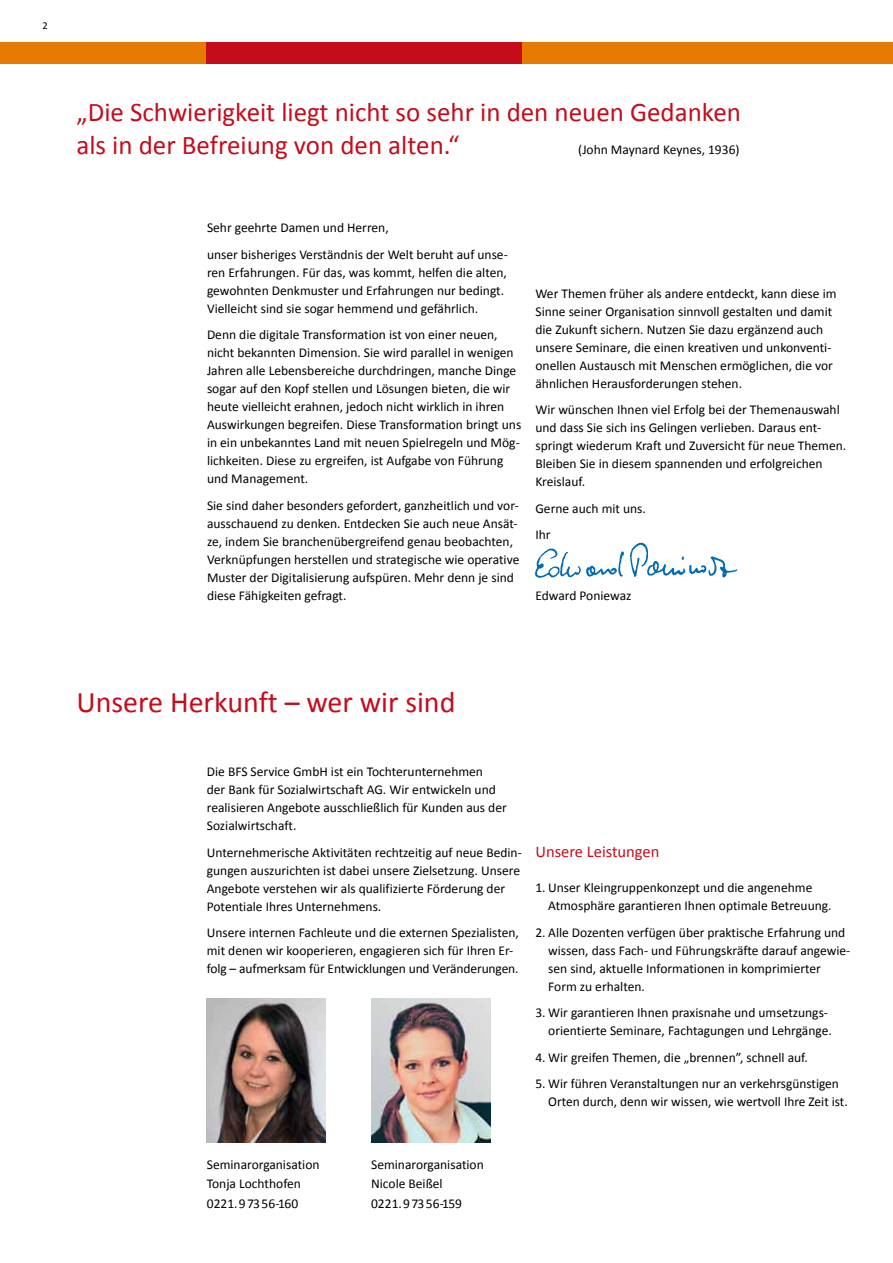
<style>
.page{position:relative;width:893px;height:1263px;background:#fff}
.page>*{position:absolute;margin:0;border:0;box-sizing:border-box;transform-origin:0 0}
.t1{font:30px "Calibri";color:#c50c1b}
.t2{font:27px/32.4px "Calibri";color:#c50c1b}
.t3{font:16.5px "Calibri";color:#c50c1b}
.t4{font:13.5px/18px "Calibri";color:#000}
.t5{font:10.5px "Calibri";color:#000}
</style>
<div class="page">
<div style="left:0;top:42px;width:893px;height:21px;background:#e77b01"></div>
<div style="left:207px;top:42px;width:315px;height:21px;background:#c50c1b"></div>
<img style="left:207px;top:998px;width:119px;height:145px">
<img style="left:534px;top:542px;width:204px;height:36px">
<img style="left:371px;top:998px;width:119px;height:145px">
<p class="t5" style="left:43px;top:19px;width:7px">2</p>
<h2 class="t2" style="left:77px;top:95px;width:666px">„Die Schwierigkeit liegt nicht so sehr in den neuen Gedanken als in der Befreiung von den alten.“</h2>
<p class="t4" style="left:578px;top:140px;width:163px">(John Maynard Keynes, 1936)</p>
<p class="t4" style="left:207px;top:214px;width:302px;line-height:26.5px">Sehr geehrte Damen und Herren,<br>unser bisheriges Verständnis der Welt beruht auf unse-</p>
<p class="t4" style="left:207px;top:263px;width:301px">ren Erfahrungen. Für das, was kommt, helfen die alten, gewohnten Denkmuster und Erfahrungen nur bedingt.<br>Vielleicht sind sie sogar hemmend und gefährlich.</p>
<p class="t4" style="left:207px;top:325px;width:316px">Denn die digitale Transformation ist von einer neuen, nicht bekannten Dimension. Sie wird parallel in wenigen Jahren alle Lebensbereiche durchdringen, manche Dinge sogar auf den Kopf stellen und Lösungen bieten, die wir heute vielleicht erahnen, jedoch nicht wirklich in ihren Auswirkungen begreifen. Diese Transformation bringt uns in ein unbekanntes Land mit neuen Spielregeln und Mög&shy;lichkeiten. Diese zu ergreifen, ist Aufgabe von Führung und Management.</p>
<p class="t4" style="left:207px;top:496px;width:314px">Sie sind daher besonders gefordert, ganzheitlich und vor&shy;ausschauend zu denken. Entdecken Sie auch neue Ansät&shy;ze, indem Sie branchenübergreifend genau beobachten, Verknüpfungen herstellen und strategische wie operative Muster der Digitalisierung aufspüren. Mehr denn je sind diese Fähigkeiten gefragt.</p>
<p class="t4" style="left:535px;top:284px;width:303px">Wer Themen früher als andere entdeckt, kann diese im Sinne seiner Organisation sinnvoll gestalten und damit die Zukunft sichern. Nutzen Sie dazu ergänzend auch unsere Seminare, die einen kreativen und unkonventi&shy;onellen Austausch mit Menschen ermöglichen, die vor ähnlichen Herausforderungen stehen.</p>
<p class="t4" style="left:535px;top:400px;width:312px">Wir wünschen Ihnen viel Erfolg bei der Themenauswahl und dass Sie sich ins Gelingen verlieben. Daraus ent&shy;springt wiederum Kraft und Zuversicht für neue Themen.<br>Bleiben Sie in diesem spannenden und erfolgreichen Kreislauf.</p>
<p class="t4" style="left:535px;top:494px;width:112px;line-height:26.5px">Gerne auch mit uns.<br>Ihr</p>
<p class="t4" style="left:535px;top:586px;width:98px">Edward Poniewaz</p>
<h1 class="t1" style="left:77px;top:684px;width:380px">Unsere Herkunft – wer wir sind</h1>
<p class="t4" style="left:207px;top:762px;width:301px">Die BFS Service GmbH ist ein Tochterunternehmen<br>der Bank für Sozialwirtschaft AG. Wir entwickeln und realisieren Angebote ausschließlich für Kunden aus der Sozialwirtschaft.</p>
<p class="t4" style="left:207px;top:842px;width:316px">Unternehmerische Aktivitäten rechtzeitig auf neue Bedin&shy;gungen auszurichten ist dabei unsere Zielsetzung. Unsere Angebote verstehen wir als qualifizierte Förderung der Potentiale Ihres Unternehmens.</p>
<p class="t4" style="left:207px;top:923px;width:314px">Unsere internen Fachleute und die externen Spezialisten, mit denen wir kooperieren, engagieren sich für Ihren Er&shy;folg – aufmerksam für Entwicklungen und Veränderungen.</p>
<p class="t3" style="left:535px;top:841px;width:125px">Unsere Leistungen</p>
<p class="t4" style="left:548px;top:878px;width:285px;text-indent:-13px">1. Unser Kleingruppenkonzept und die angenehme<br>Atmosphäre garantieren Ihnen optimale Betreuung.</p>
<p class="t4" style="left:548px;top:923px;width:304px;text-indent:-13px">2. Alle Dozenten verfügen über praktische Erfahrung und wissen, dass Fach- und Führungskräfte darauf angewie&shy;sen sind, aktuelle Informationen in komprimierter Form zu erhalten.</p>
<p class="t4" style="left:535px;top:1003px;width:298px;text-align:right">3. Wir garantieren Ihnen praxisnahe und umsetzungs&shy;orientierte Seminare, Fachtagungen und Lehrgänge.</p>
<p class="t4" style="left:535px;top:1048px;width:274px">4. Wir greifen Themen, die „brennen”, schnell auf.</p>
<p class="t4" style="left:548px;top:1074px;width:301px;text-indent:-13px">5. Wir führen Veranstaltungen nur an verkehrsgünstigen<br>Orten durch, denn wir wissen, wie wertvoll Ihre Zeit ist.</p>
<p class="t4" style="left:207px;top:1154px;width:114px;line-height:19.5px">Seminarorganisation<br>Tonja Lochthofen<br>0221.97356-160</p>
<p class="t4" style="left:371px;top:1154px;width:114px;line-height:19.5px">Seminarorganisation<br>Nicole Beißel<br>0221.97356-159</p>
</div>
